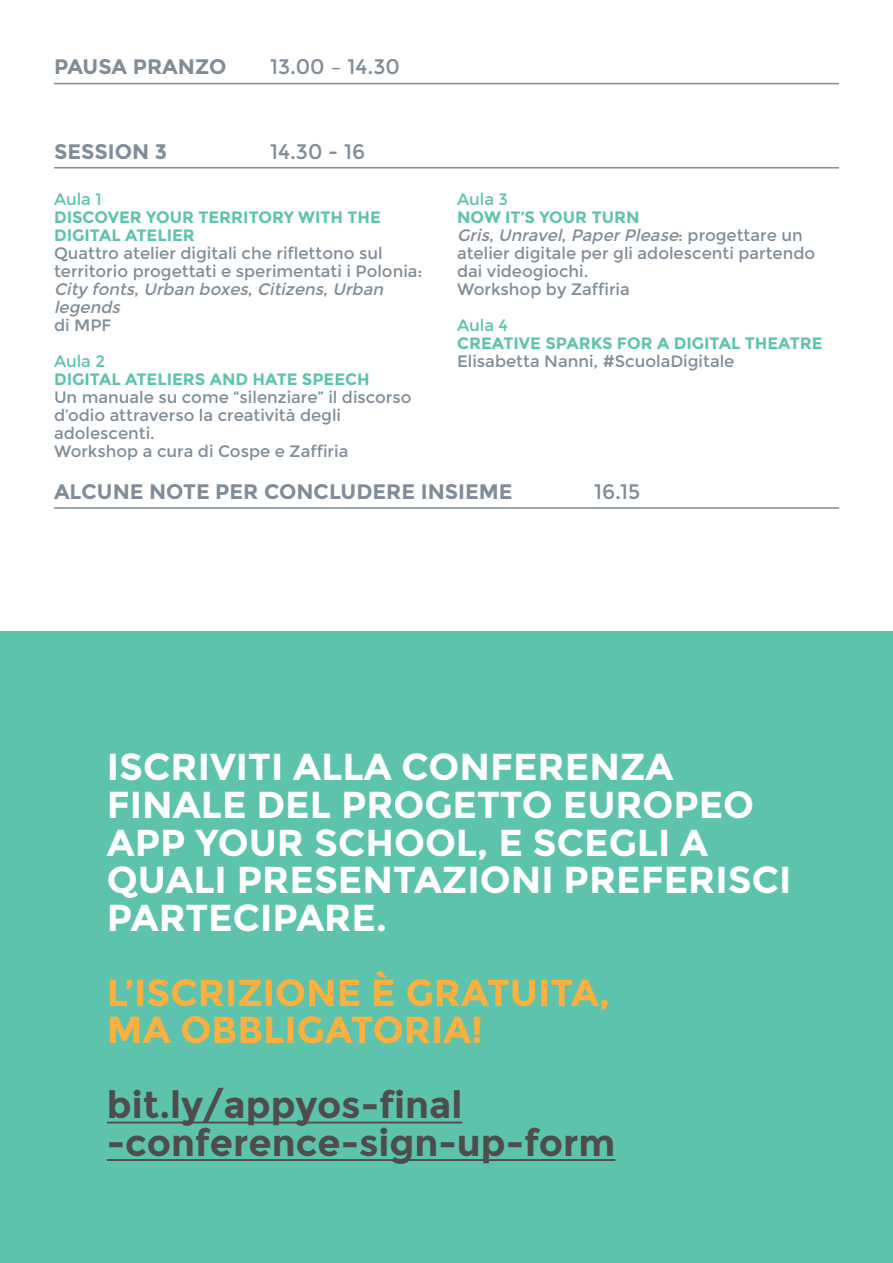
<style>
.page{position:relative;width:893px;height:1263px;background:#fff}
.page>*{position:absolute;margin:0;border:0;box-sizing:border-box;transform-origin:0 0}
.t1{font:700 37.5px/37.5px "Montserrat";color:#fff}
.t2{font:700 37.5px/37.5px "Montserrat";color:#4d4d4d}
.t3{font:700 37.5px/37.5px "Montserrat";color:#fbb03f}
.t4{font:700 21px "Montserrat";color:#808c97}
.t5{font:21px "Montserrat";color:#808c97}
.t6{font:16.5px/18px "Montserrat";color:#808c97}
.t7{font:700 16.5px/18px "Montserrat";color:#5dc3ad}
.t8{font:16.5px "Montserrat";color:#5dc3ad}
.s1{font-style:italic}
.s2{font-weight:400;color:#808c97}
</style>
<div class="page">
<div style="left:0;top:631px;width:893px;height:632px;background:#5dc3ad"></div>
<hr style="left:54px;top:167px;width:785px;height:2px;background:#808c97">
<hr style="left:107px;top:1121px;width:355px;height:2px;background:#4d4d4d">
<hr style="left:107px;top:1159px;width:508px;height:2px;background:#4d4d4d">
<hr style="left:54px;top:83px;width:785px;height:1px;background:#808c97">
<hr style="left:54px;top:507px;width:785px;height:2px;background:#808c97">
<p class="t4" style="left:54px;top:54px;width:174px">PAUSA PRANZO</p>
<p class="t5" style="left:270px;top:55px;width:131px">13.00 – 14.30</p>
<p class="t4" style="left:54px;top:139px;width:115px">SESSION 3</p>
<p class="t5" style="left:270px;top:139px;width:97px">14.30 - 16</p>
<p class="t8" style="left:54px;top:190px;width:49px">Aula 1</p>
<p class="t7" style="left:54px;top:208px;width:328px">DISCOVER YOUR TERRITORY WITH THE<br>DIGITAL ATELIER</p>
<p class="t6" style="left:54px;top:244px;width:370px">Quattro atelier digitali che riflettono sul territorio progettati e sperimentati i Polonia:<br><span class="s1">City fonts</span>, <span class="s1">Urban boxes</span>, <span class="s1">Citizens</span>, <span class="s1">Urban legends<br></span>di MPF</p>
<p class="t8" style="left:54px;top:352px;width:53px">Aula 2</p>
<p class="t7" style="left:54px;top:370px;width:317px">DIGITAL ATELIERS AND HATE SPEECH</p>
<p class="t6" style="left:54px;top:388px;width:359px">Un manuale su come “silenziare” il discorso d’odio attraverso la creatività degli adolescenti.</p>
<p class="t6" style="left:54px;top:442px;width:296px">Workshop a cura di Cospe e Zaffiria</p>
<p class="t8" style="left:457px;top:190px;width:53px">Aula 3</p>
<p class="t7" style="left:457px;top:208px;width:184px">NOW IT’S YOUR TURN</p>
<p class="t6" style="left:457px;top:226px;width:360px"><span class="s1">Gris</span>, <span class="s1">Unravel</span>, <span class="s1">PaperPlease</span>: p r o g e t t a r e u n atelier digitale per gli adolescenti partendo dai videogiochi.</p>
<p class="t6" style="left:457px;top:280px;width:174px">Workshop by Zaffiria</p>
<p class="t8" style="left:457px;top:316px;width:52px">Aula 4</p>
<p class="t7" style="left:457px;top:334px;width:367px">CREATIVE SPARKS FOR A DIGITAL THEATRE<br><span class="s2">Elisabetta Nanni, #ScuolaDigitale</span></p>
<p class="t4" style="left:54px;top:479px;width:460px">ALCUNE NOTE PER CONCLUDERE INSIEME</p>
<p class="t5" style="left:594px;top:479px;width:48px">16.15</p>
<p class="t1" style="left:107px;top:749px;width:686px">ISCRIVITI ALLA CONFERENZA<br>FINALE DEL PROGETTO EUROPEO<br>APP YOUR SCHOOL, E SCEGLI A<br>QUALI PRESENTAZIONI PREFERISCI<br>PARTECIPARE.</p>
<p class="t3" style="left:107px;top:974px;width:505px">L’ISCRIZIONE È GRATUITA,<br>MA OBBLIGATORIA!</p>
<p class="t2" style="left:107px;top:1086px;width:510px">bit.ly/appyos-final -conference-sign-up-form</p>
</div>
